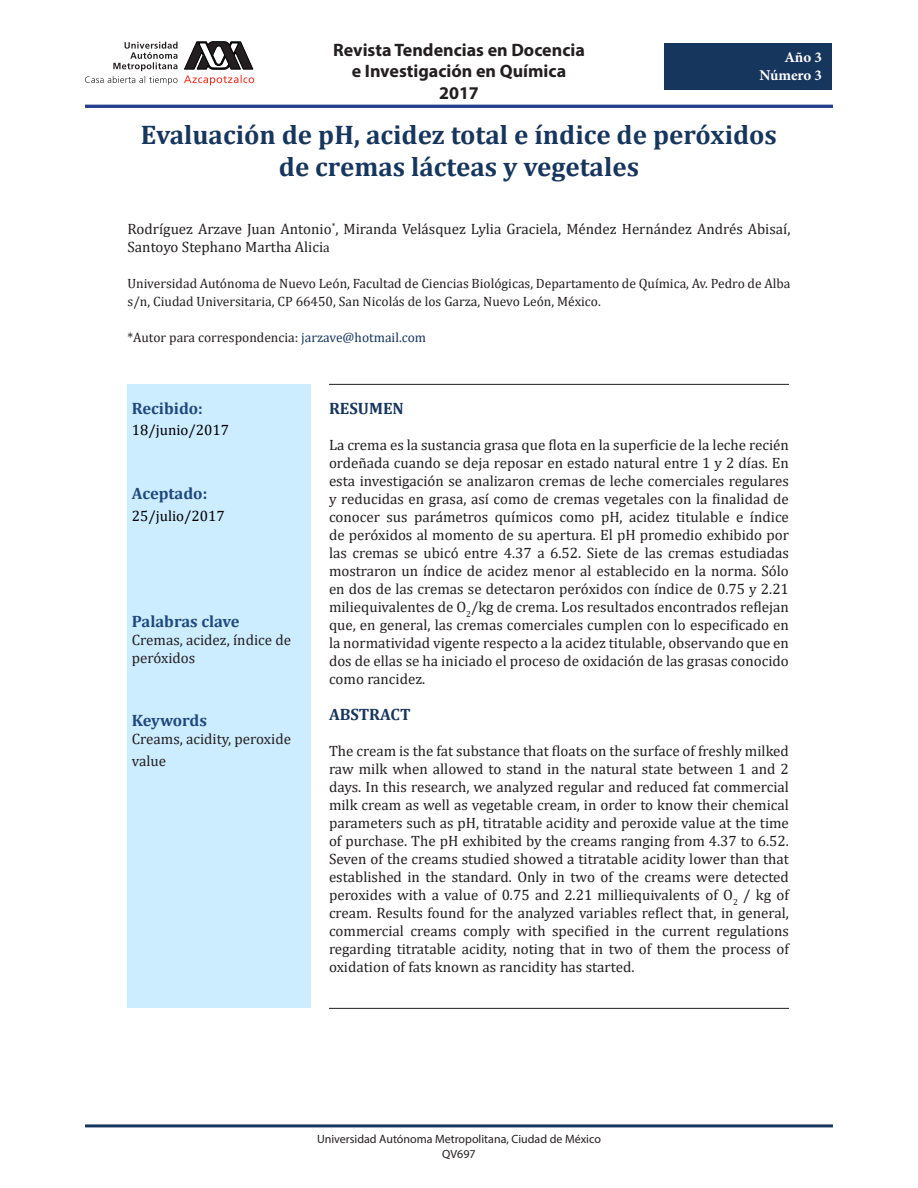
<style>
.page{position:relative;width:918px;height:1188px;background:#fff}
.page>*{position:absolute;margin:0;border:0;box-sizing:border-box;transform-origin:0 0}
.Tìtulo_del_trabajo{font:700 27px/32.4px "Cambria";color:#17365d;text-align:center}
.t1{font:700 18px/21.6px "Myriad Pro";color:#231f20;text-align:center}
.t2{font:700 16.5px "Cambria";color:#1f497d}
.Resumen_y_Abstract{font:700 16.5px "Cambria";color:#17365d}
.Body_text{font:15px/18px "Cambria";color:#231f20}
.Autor{font:15px/18px "Cambria";color:#231f20}
.t3{font:15px "Cambria";color:#000}
.t4{font:700 15px/18px "Minion Pro";letter-spacing:-.005em;color:#fff;text-align:right}
.Instituciòn{font:13.5px/18px "Cambria";color:#231f20}
.t5{font:12px/14.9px "Myriad Pro";color:#231f20;text-align:center}
.s1{font-size:13.5px}
.s2{color:#17365d}
</style>
<div class="page">
<hr style="left:85px;top:1124px;width:748px;height:3px;background:#17365d">
<div style="left:665px;top:43px;width:167px;height:46px;background:#17365d"></div>
<svg style="left:85px;top:42px;width:93px;height:43px"></svg>
<svg style="left:184px;top:41px;width:70px;height:44px"></svg>
<hr style="left:85px;top:105px;width:748px;height:3px;background:#253f8e">
<div style="left:128px;top:384px;width:183px;height:624px;background:#ccecff"></div>
<hr style="left:329px;top:384px;width:460px;height:1px;background:#231f20">
<hr style="left:329px;top:1008px;width:460px;height:1px;background:#231f20">
<p class="t1" style="left:333px;top:38px;width:253px">Revista Tendencias en Docencia e Investigación en Química<br>2017</p>
<p class="t4" style="left:759px;top:48px;width:64px">Año 3<br>Número 3</p>
<p class="Tìtulo_del_trabajo" style="left:141px;top:118px;width:638px">Evaluación de pH, acidez total e índice de peróxidos de cremas lácteas y vegetales</p>
<p class="Autor" style="left:128px;top:220px;width:664px">Rodríguez Arzave Juan Antonio<sup>*</sup>, Miranda Velásquez Lylia Graciela, Méndez Hernández Andrés Abisaí,<br>Santoyo Stephano Martha Alici<span class="s1">a</span></p>
<p class="Instituciòn" style="left:128px;top:274px;width:664px">Universidad Autónoma de Nuevo León, Facultad de Ciencias Biológicas, Departamento de Química, Av. Pedro de Alba s/n, Ciudad Universitaria, CP 66450, San Nicolás de los Garza, Nuevo León, México.</p>
<p class="Instituciòn" style="left:128px;top:328px;width:300px">*Autor para correspondencia: <span class="s2">jarzave@hotmail.com</span></p>
<p class="t2" style="left:132px;top:397px;width:73px">Recibido:</p>
<p class="t3" style="left:132px;top:421px;width:99px">18/junio/2017</p>
<p class="t2" style="left:132px;top:482px;width:77px">Aceptado:</p>
<p class="t3" style="left:132px;top:507px;width:95px">25/julio/2017</p>
<p class="t2" style="left:132px;top:610px;width:109px">Palabras clave</p>
<p class="Body_text" style="left:132px;top:631px;width:161px">Cremas, acidez, índice de peróxidos</p>
<p class="t2" style="left:132px;top:709px;width:77px">Keywords</p>
<p class="Body_text" style="left:132px;top:728px;width:161px;line-height:21.6px">Creams, acidity, peroxide value</p>
<p class="Resumen_y_Abstract" style="left:329px;top:397px;width:76px">RESUMEN</p>
<p class="Body_text" style="left:329px;top:436px;width:461px;text-align:justify">La crema es la sustancia grasa que flota en la superficie de la leche recién ordeñada cuando se deja reposar en estado natural entre 1 y 2 días. En esta investigación se analizaron cremas de leche comerciales regulares y reducidas en grasa, así como de cremas vegetales con la finalidad de conocer sus parámetros químicos como pH, acidez titulable e índice de peróxidos al momento de su apertura. El pH promedio exhibido por las cremas se ubicó entre 4.37 a 6.52. Siete de las cremas estudiadas mostraron un índice de acidez menor al establecido en la norma. Sólo en dos de las cremas se detectaron peróxidos con índice de 0.75 y 2.21 miliequivalentes de O<sub>2</sub>/kg de crema. Los resultados encontrados reflejan que, en general, las cremas comerciales cumplen con lo especificado en la normatividad vigente respecto a la acidez titulable, observando que en dos de ellas se ha iniciado el proceso de oxidación de las grasas conocido como rancidez.</p>
<p class="Resumen_y_Abstract" style="left:329px;top:703px;width:83px">ABSTRACT</p>
<p class="Body_text" style="left:329px;top:742px;width:461px;text-align:justify">The cream is the fat substance that floats on the surface of freshly milked raw milk when allowed to stand in the natural state between 1 and 2 days. In this research, we analyzed regular and reduced fat commercial milk cream as well as vegetable cream, in order to know their chemical parameters such as pH, titratable acidity and peroxide value at the time of purchase. The pH exhibited by the creams ranging from 4.37 to 6.52.<br>Seven of the creams studied showed a titratable acidity lower than that established in the standard. Only in two of the creams were detected peroxides with a value of 0.75 and 2.21 milliequivalents of O<sub>2</sub> / kg of cream. Results found for the analyzed variables reflect that, in general, commercial creams comply with specified in the current regulations regarding titratable acidity, noting that in two of them the process of oxidation of fats known as rancidity has started.</p>
<p class="t5" style="left:317px;top:1131px;width:285px">Universidad Autónoma Metropolitana, Ciudad de México<br>QV697</p>
</div>
